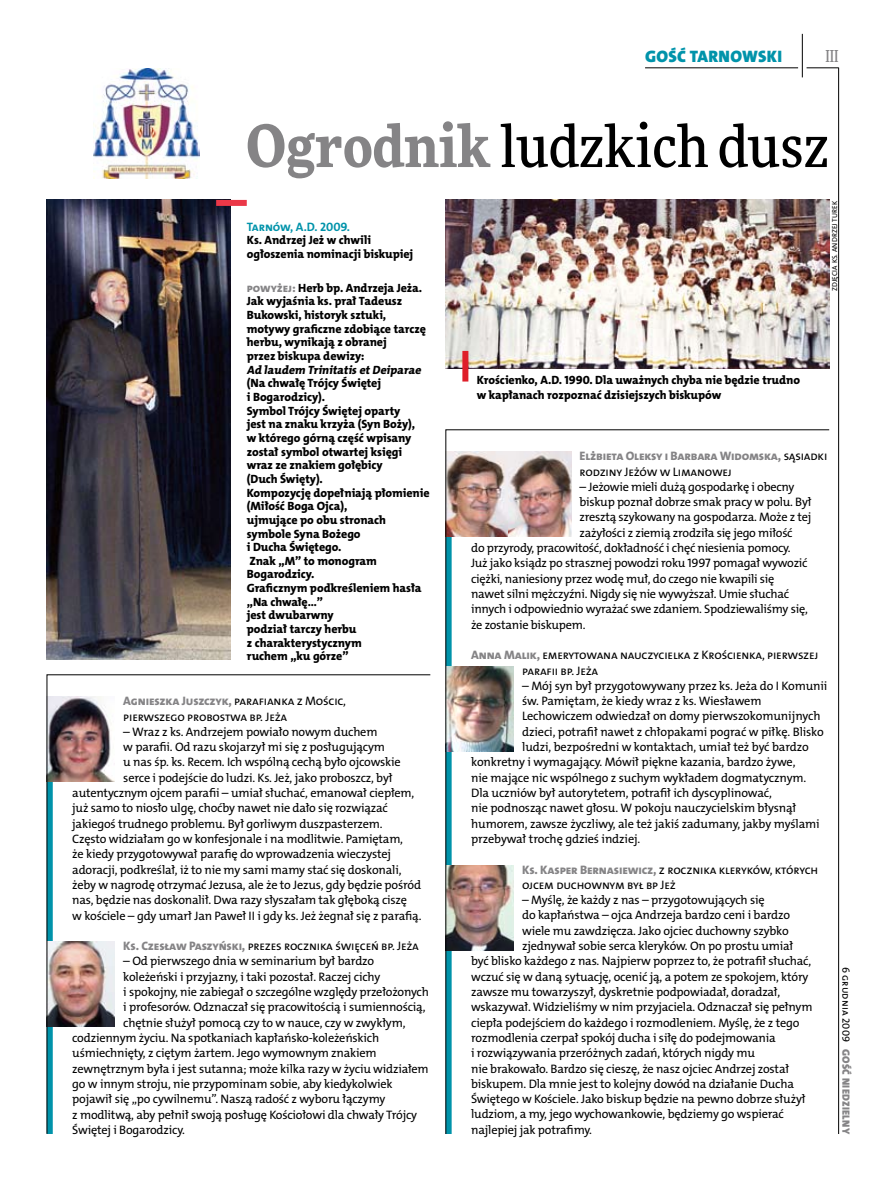
<style>
.page{position:relative;width:893px;height:1191px;background:#fff}
.page>*{position:absolute;margin:0;border:0;box-sizing:border-box;transform-origin:0 0}
.t1{font:500 58.5px "Freeday Narrow";color:#000}
.t2{font:16.65px "The Mix HP9 Blk";letter-spacing:.02em;color:#0093aa}
.t3{font:500 16.5px "Freeday Narrow";color:#858486;scale:.9 1}
.t4{font:12.3px/15.3px "The Mix HP5 Plain";letter-spacing:-.015em;color:#000}
.t5{font:12.3px "The Mix HP8 Ex Bld";letter-spacing:-.015em;color:#858486}
.t6{font:12.3px "The Mix HP7 Bld";letter-spacing:-.005em;color:#0093aa}
.t7{font:12px/13.6px "The Mix HP8 Ex Bld";letter-spacing:-.005em;color:#000}
.t8{font:italic 12px "The Mix HP8 Ex Bld";color:#000}
.t9{font:10.5px "The Mix HP9 Blk";letter-spacing:.025em;color:#858486}
.t10{font:10.5px "The Mix HP5 Plain";letter-spacing:.01em;color:#000}
.t11{font:7.2px "The Mix HP5 Plain";letter-spacing:.015em;color:#000}
.s1{font-weight:900;color:#858486}
.s2{color:#858486}
.s3{font-family:"The Mix HP5 Plain";color:#000}
.s4{font-family:"The Mix HP8 Ex Bld";color:#858486}
</style>
<div class="page">
<hr style="left:806px;top:68px;width:33px;height:1px;background:#000">
<hr style="left:645px;top:68px;width:153px;height:1px;background:#000">
<hr style="left:838px;top:68px;width:1px;height:1066px;background:#000">
<hr style="left:802px;top:34px;width:1px;height:43px;background:#000">
<img style="left:446px;top:200px;width:383px;height:168px">
<img style="left:47px;top:200px;width:184px;height:459px">
<div style="left:462px;top:351px;width:6px;height:30px;background:#df1f2a"></div>
<div style="left:216px;top:200px;width:31px;height:6px;background:#eb3848"></div>
<img style="left:94px;top:69px;width:105px;height:109px">
<svg style="left:47px;top:674px;width:384px;height:460px"></svg>
<svg style="left:445px;top:429px;width:385px;height:705px"></svg>
<h2 class="t2" style="left:645px;top:46px;width:138px">GOŚĆ TARNOWSKI</h2>
<h3 class="t3" style="left:825px;top:46px;width:16px">III</h3>
<h1 class="t1" style="left:246px;top:110px;width:584px"><span class="s1">Ogrodnik</span> ludzkich dusz</h1>
<p class="t6" style="left:247px;top:218px;width:105px">Tarnów, A.D. 2009.</p>
<p class="t7" style="left:247px;top:233px;width:168px">Ks. Andrzej Jeż w chwili ogłoszenia nominacji biskupiej</p>
<p class="t7" style="left:247px;top:281px;width:181px"><span class="s2">powyżej:</span> Herb bp. Andrzeja Jeża.<br>Jak wyjaśnia ks. prał Tadeusz<br>Bukowski, historyk sztuki, motywy graficzne zdobiące tarczę herbu, wynikają z obranej<br>przez biskupa dewizy:</p>
<p class="t8" style="left:247px;top:362px;width:178px">Ad laudem Trinitatis etDeiparae</p>
<p class="t7" style="left:247px;top:376px;width:184px">(Na chwałę Trójcy Świętej<br>i Bogarodzicy).<br>Symbol Trójcy Świętej oparty<br>jest na znaku krzyża (Syn Boży),<br>w którego górną część wpisany został symbol otwartej księgi wraz ze znakiem gołębicy<br>(Duch Święty).<br>Kompozycję dopełniają płomienie (Miłość Boga Ojca),<br>ujmujące po obu stronach symbole Syna Bożego<br>i Ducha Świętego.<br>Znak „M” to monogram<br>Bogarodzicy.<br>Graficznym podkreśleniem hasła „Na chwałę…”<br>jest dwubarwny<br>podział tarczy herbu<br>z charakterystycznym<br>ruchem „ku górze”</p>
<p class="t5" style="left:123px;top:693px;width:224px">Agnieszka Juszczyk, <span class="s3">parafianka z Mościc,</span></p>
<p class="t4" style="left:123px;top:709px;width:166px">pierwszego probostwa bp. J eża</p>
<p class="t4" style="left:123px;top:724px;width:256px">– Wraz z ks. Andrzejem powiało nowym duchem</p>
<p class="t4" style="left:123px;top:739px;width:263px">w parafii. Od razu skojarzył mi się z posługującym</p>
<p class="t4" style="left:123px;top:754px;width:279px">u nas śp. ks. Recem. I ch wspólną cechą było ojcowskie</p>
<p class="t4" style="left:123px;top:770px;width:271px">serce i podejście do ludzi. Ks. J eż, jako proboszcz, był</p>
<p class="t4" style="left:72px;top:785px;width:343px">autentycznym ojcem parafii – umiał słuchać, emanował ciepłem,</p>
<p class="t4" style="left:72px;top:800px;width:317px">już samo to niosło ulgę, choćby nawet nie dało się rozwiązać</p>
<p class="t4" style="left:72px;top:816px;width:312px">jakiegoś trudnego problemu. Był gorliwym duszpasterzem.</p>
<p class="t4" style="left:72px;top:831px;width:332px">Często widziałam go w konfesjonale i na modlitwie. Pamiętam,</p>
<p class="t4" style="left:72px;top:846px;width:321px">że kiedy przygotowywał parafię do wprowadzenia wieczystej</p>
<p class="t4" style="left:72px;top:862px;width:331px">adoracji, podkreślał, iż to nie my sami mamy stać się doskonali,</p>
<p class="t4" style="left:72px;top:877px;width:350px">żeby w nagrodę otrzymać Jezusa, ale że to J ezus, gdy będzie pośród</p>
<p class="t4" style="left:72px;top:892px;width:336px">nas, będzie nas doskonalił. Dwa razy słyszałam tak głęboką ciszę</p>
<p class="t4" style="left:72px;top:907px;width:351px">w kościele – gdy umarł Jan Paweł II i gdy ks. J eż żegnał się z parafią.</p>
<p class="t4" style="left:123px;top:938px;width:297px"><span class="s4">Ks. Czesław Paszyński,</span> prezes rocznika święceń bp. J eża</p>
<p class="t4" style="left:123px;top:953px;width:252px">– Od pierwszego dnia w seminarium był bardzo</p>
<p class="t4" style="left:123px;top:969px;width:258px">koleżeński i przyjazny, i taki pozostał. Raczej cichy</p>
<p class="t4" style="left:123px;top:984px;width:307px">i spokojny, nie zabiegał o szczególne względy przełożonych</p>
<p class="t4" style="left:123px;top:999px;width:304px">i profesorów. Odznaczał się pracowitością i sumiennością,</p>
<p class="t4" style="left:123px;top:1015px;width:284px">chętnie służył pomocą czy to w nauce, czy w zwykłym,</p>
<p class="t4" style="left:72px;top:1030px;width:308px">codziennym życiu. Na spotkaniach kapłańsko-koleżeńskich</p>
<p class="t4" style="left:72px;top:1045px;width:306px">uśmiechnięty, z ciętym żartem. Jego wymownym znakiem</p>
<p class="t4" style="left:72px;top:1061px;width:358px">zewnętrznym była i jest sutanna; może kilka razy w życiu widziałem</p>
<p class="t4" style="left:72px;top:1076px;width:322px">go w innym stroju, nie przypominam sobie, aby kiedykolwiek</p>
<p class="t4" style="left:72px;top:1091px;width:315px">pojawił się „po cywilnemu”. Naszą radość z wyboru łączymy</p>
<p class="t4" style="left:72px;top:1106px;width:346px">z modlitwą, aby pełnił swoją posługę Kościołowi dla chwały Trójcy</p>
<p class="t4" style="left:72px;top:1122px;width:114px">Świętej i Bogarodzicy.</p>
<p class="t11" style="left:830px;top:291px;width:92px;rotate:-90deg">zdjęcia ks. An drzej Turek</p>
<p class="t7" style="left:477px;top:372px;width:325px;line-height:15.3px">Krościenko, A.D. 1990. Dla uważnych chyba nie będzie trudno w kapłanach rozpoznać dzisiejszych biskupów</p>
<p class="t5" style="left:580px;top:448px;width:249px">Elżbieta Oleksy i Barbara Widomska, <span class="s3">sąsiadki</span></p>
<p class="t4" style="left:580px;top:464px;width:154px">rodziny Jeżów w Limanowej</p>
<p class="t4" style="left:580px;top:479px;width:216px">– Jeżowie mieli dużą gospodarkę i obecny</p>
<p class="t4" style="left:580px;top:494px;width:234px">biskup poznał dobrze smak pracy w polu. Był</p>
<p class="t4" style="left:580px;top:510px;width:234px">zresztą szykowany na gospodarza. Może z tej</p>
<p class="t4" style="left:580px;top:525px;width:215px">zażyłości z ziemią zrodziła się jego miłość</p>
<p class="t4" style="left:471px;top:540px;width:321px">do przyrody, pracowitość, dokładność i chęć niesienia pomocy.</p>
<p class="t4" style="left:471px;top:555px;width:338px">Już jako ksiądz po strasznej powodzi roku 1997 pomagał wywozić</p>
<p class="t4" style="left:471px;top:571px;width:305px">ciężki, naniesiony przez wodę muł, do czego nie kwapili się</p>
<p class="t4" style="left:471px;top:586px;width:320px">nawet silni mężczyźni. Nigdy się nie wywyższał. Umie słuchać</p>
<p class="t4" style="left:471px;top:601px;width:338px">innych i odpowiednio wyrażać swe zdaniem. Spodziewaliśmy się,</p>
<p class="t4" style="left:471px;top:617px;width:116px">że zostanie biskupem.</p>
<p class="t4" style="left:522px;top:647px;width:298px;text-indent:-51px"><span class="s4">Anna Malik,</span> emerytowana nauczycielka z Krościenka, pierwszej parafii bp. J eża</p>
<p class="t4" style="left:522px;top:678px;width:307px">– Mój syn był przygotowywany przez ks. J eża do IKomunii</p>
<p class="t4" style="left:522px;top:693px;width:241px">św. Pamiętam, że kiedy wraz z ks. Wiesławem</p>
<p class="t4" style="left:522px;top:708px;width:300px">Lechowiczem odwiedzał on domy pierwszokomunijnych</p>
<p class="t4" style="left:522px;top:724px;width:303px">dzieci, potrafił nawet z chłopakami pograć w piłkę. Blisko</p>
<p class="t4" style="left:522px;top:739px;width:288px">ludzi, bezpośredni w kontaktach, umiał też być bardzo</p>
<p class="t4" style="left:471px;top:754px;width:326px">konkretny i wymagający. Mówił piękne kazania, bardzo żywe,</p>
<p class="t4" style="left:471px;top:770px;width:337px">nie mające nic wspólnego z suchym wykładem dogmatycznym.</p>
<p class="t4" style="left:471px;top:785px;width:302px">Dla uczniów był autorytetem, potrafił ich dyscyplinować,</p>
<p class="t4" style="left:471px;top:800px;width:327px">nie podnosząc nawet głosu. W pokoju nauczycielskim błysnął</p>
<p class="t4" style="left:471px;top:816px;width:350px">humorem, zawsze życzliwy, ale też jakiś zadumany, jakby myślami</p>
<p class="t4" style="left:471px;top:831px;width:171px">przebywał trochę gdzieś indziej.</p>
<p class="t4" style="left:522px;top:862px;width:297px"><span class="s4">Ks. Kasper Bernasiewicz,</span> z rocznika kleryków, których ojcem duchownym był bp Jeż</p>
<p class="t4" style="left:522px;top:892px;width:244px">– Myślę, że każdy z nas – przygotowujących się</p>
<p class="t4" style="left:522px;top:907px;width:269px">do kapłaństwa – ojca Andrzeja bardzo ceni i bardzo</p>
<p class="t4" style="left:522px;top:923px;width:268px">wiele mu zawdzięcza. Jako ojciec duchowny szybko</p>
<p class="t4" style="left:522px;top:938px;width:273px">zjednywał sobie serca kleryków. On po prostu umiał</p>
<p class="t4" style="left:471px;top:953px;width:342px">być blisko każdego z nas. Najpierw poprzez to, że potrafił słuchać,</p>
<p class="t4" style="left:471px;top:969px;width:339px">wczuć się w daną sytuację, ocenić ją, a potem ze spokojem, który</p>
<p class="t4" style="left:471px;top:984px;width:311px">zawsze mu towarzyszył, dyskretnie podpowiadał, doradzał,</p>
<p class="t4" style="left:471px;top:999px;width:343px">wskazywał. Widzieliśmy w nim przyjaciela. Odznaczał się pełnym</p>
<p class="t4" style="left:471px;top:1015px;width:330px">ciepła podejściem do każdego i rozmodleniem. Myślę, że z tego</p>
<p class="t4" style="left:471px;top:1030px;width:306px">rozmodlenia czerpał spokój ducha i siłę do podejmowania</p>
<p class="t4" style="left:471px;top:1045px;width:285px">i rozwiązywania przeróżnych zadań, których nigdy mu</p>
<p class="t4" style="left:471px;top:1060px;width:320px">nie brakowało. Bardzo się cieszę, że nasz ojciec Andrzej został</p>
<p class="t4" style="left:471px;top:1076px;width:324px">biskupem. Dla mnie jest to kolejny dowód na działanie Ducha</p>
<p class="t4" style="left:471px;top:1091px;width:336px">Świętego w Kościele. Jako biskup będzie na pewno dobrze służył</p>
<p class="t4" style="left:471px;top:1106px;width:314px">ludziom, a my, jego wychowankowie, będziemy go wspierać</p>
<p class="t4" style="left:471px;top:1122px;width:122px">najlepiej jak potrafimy.</p>
<p class="t10" style="left:853px;top:966px;width:77px;rotate:90deg">6 grudnia 2009</p>
<p class="t9" style="left:853px;top:1049px;width:86px;rotate:90deg">GOŚĆ NIEDZIELNY</p>
</div>
